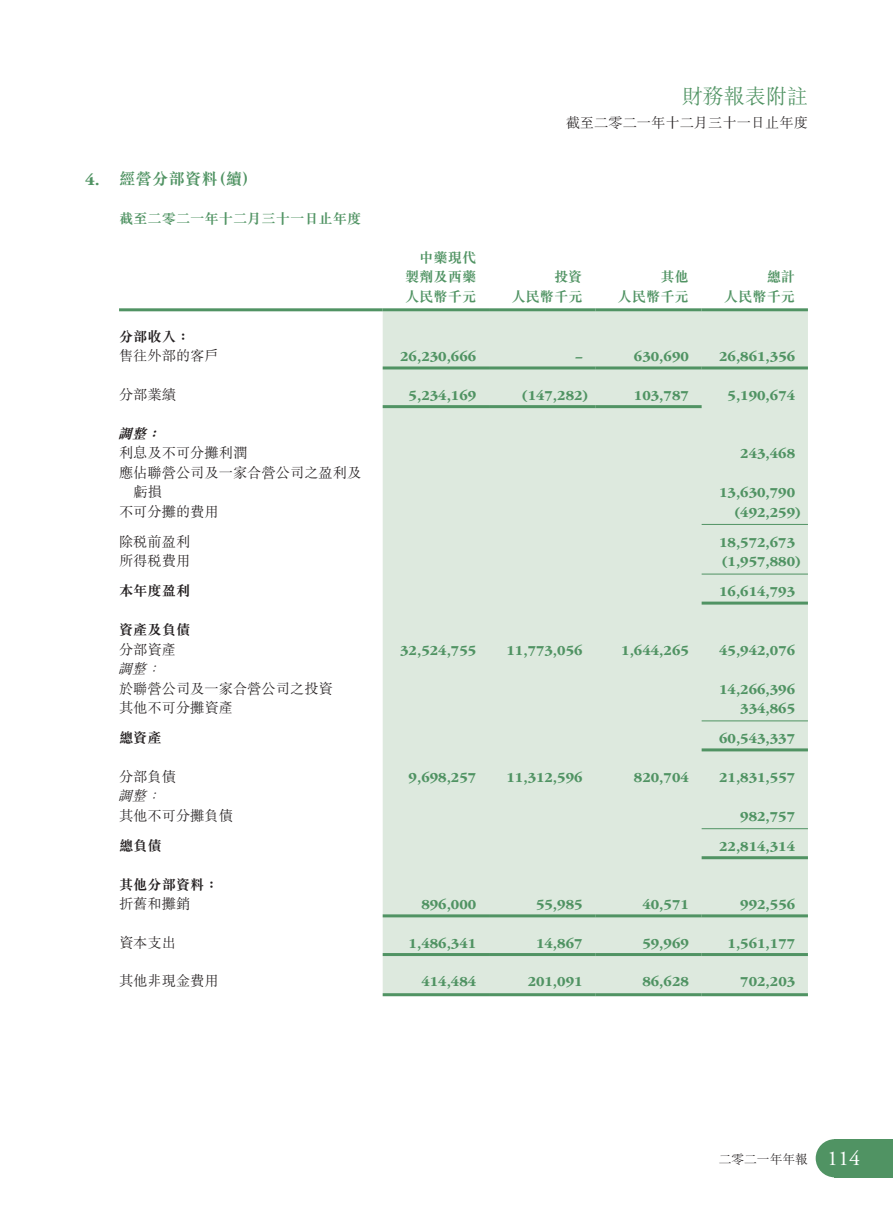
<style>
.page{position:relative;width:893px;height:1212px;background:#fff}
.page>*{position:absolute;margin:0;border:0;box-sizing:border-box;transform-origin:0 0}
.t1{font:300 21px "M Sung HK";color:#509363}
.t2{font:21px "Adobe Garamond Pro";color:#fff;scale:1.05 1}
.t3{font:700 16.5px "M Sung HK";color:#509363}
.t4{font:700 16.5px "ITC Garamond Std";color:#509363}
.t5{font:700 14.25px "ITC Garamond Std";color:#509363}
.t6{font:300 14.25px/19.5px "M Sung HK";color:#231f20}
.t7{font:700 14.25px "M Sung HK";color:#509363}
.t8{font:700 14.25px "M Sung HK";color:#231f20}
.t9{font:italic 300 14.25px "M Sung HK";color:#231f20}
.t10{font:italic 700 14.25px "M Sung HK";color:#231f20}
.t11{font:300 12.75px "M Sung HK";color:#231f20}
</style>
<div class="page">
<div style="left:816px;top:1139px;width:38px;height:38px;background:#509363;border-radius:50%"></div>
<div style="left:835px;top:1139px;width:58px;height:38px;background:#509363"></div>
<div style="left:383px;top:311px;width:425px;height:682px;background:#dde9de"></div>
<hr style="left:119px;top:308px;width:264px;height:3px;background:#509363">
<hr style="left:383px;top:308px;width:106px;height:3px;background:#509363">
<hr style="left:489px;top:308px;width:106px;height:3px;background:#509363">
<hr style="left:595px;top:308px;width:107px;height:3px;background:#509363">
<hr style="left:702px;top:308px;width:106px;height:3px;background:#509363">
<hr style="left:383px;top:366px;width:106px;height:3px;background:#509363">
<hr style="left:489px;top:366px;width:106px;height:3px;background:#509363">
<hr style="left:595px;top:366px;width:107px;height:3px;background:#509363">
<hr style="left:702px;top:366px;width:106px;height:3px;background:#509363">
<hr style="left:383px;top:405px;width:106px;height:3px;background:#509363">
<hr style="left:489px;top:405px;width:106px;height:3px;background:#509363">
<hr style="left:595px;top:405px;width:107px;height:3px;background:#509363">
<hr style="left:702px;top:524px;width:106px;height:1px;background:#509363">
<hr style="left:702px;top:574px;width:106px;height:1px;background:#509363">
<hr style="left:702px;top:602px;width:106px;height:3px;background:#509363">
<hr style="left:702px;top:720px;width:106px;height:1px;background:#509363">
<hr style="left:702px;top:748px;width:106px;height:3px;background:#509363">
<hr style="left:702px;top:828px;width:106px;height:1px;background:#509363">
<hr style="left:702px;top:856px;width:106px;height:3px;background:#509363">
<hr style="left:383px;top:914px;width:106px;height:3px;background:#509363">
<hr style="left:489px;top:914px;width:106px;height:3px;background:#509363">
<hr style="left:595px;top:914px;width:107px;height:3px;background:#509363">
<hr style="left:702px;top:914px;width:106px;height:3px;background:#509363">
<hr style="left:383px;top:953px;width:106px;height:3px;background:#509363">
<hr style="left:489px;top:953px;width:106px;height:3px;background:#509363">
<hr style="left:595px;top:953px;width:107px;height:3px;background:#509363">
<hr style="left:702px;top:953px;width:106px;height:3px;background:#509363">
<hr style="left:383px;top:993px;width:106px;height:3px;background:#509363">
<hr style="left:489px;top:993px;width:106px;height:3px;background:#509363">
<hr style="left:595px;top:993px;width:107px;height:3px;background:#509363">
<hr style="left:702px;top:993px;width:106px;height:3px;background:#509363">
<p class="t4" style="left:85px;top:170px;width:16px">4.</p>
<p class="t3" style="left:119px;top:167px;width:101px">經營分部資料</p>
<p class="t3" style="left:211px;top:167px;width:48px">（續(</p>
<p class="t7" style="left:119px;top:209px;width:244px">截至二零二一年十二月三十一日止年度</p>
<p class="t8" style="left:119px;top:327px;width:73px">分部收入：</p>
<p class="t6" style="left:119px;top:346px;width:101px">售往外部的客戶</p>
<p class="t6" style="left:119px;top:384px;width:58px">分部業績</p>
<p class="t10" style="left:146px;top:423px;width:21px">：</p>
<p class="t10" style="left:118px;top:423px;width:35px">調整</p>
<p class="t6" style="left:119px;top:442px;width:244px">利息及不可分攤利潤<br>應佔聯營公司及一家合營公司之盈利及</p>
<p class="t6" style="left:134px;top:481px;width:30px">虧損</p>
<p class="t6" style="left:119px;top:501px;width:101px">不可分攤的費用</p>
<p class="t6" style="left:119px;top:531px;width:73px">除稅前盈利</p>
<p class="t6" style="left:119px;top:551px;width:73px">所得稅費用</p>
<p class="t8" style="left:119px;top:581px;width:73px">本年度盈利</p>
<p class="t8" style="left:119px;top:620px;width:73px">資產及負債</p>
<p class="t6" style="left:119px;top:639px;width:58px">分部資產</p>
<p class="t9" style="left:146px;top:659px;width:21px">：</p>
<p class="t9" style="left:118px;top:659px;width:35px">調整</p>
<p class="t6" style="left:119px;top:678px;width:215px">於聯營公司及一家合營公司之投資</p>
<p class="t6" style="left:119px;top:697px;width:115px">其他不可分攤資產</p>
<p class="t8" style="left:119px;top:728px;width:44px">總資產</p>
<p class="t6" style="left:119px;top:766px;width:58px">分部負債</p>
<p class="t9" style="left:146px;top:786px;width:21px">：</p>
<p class="t9" style="left:118px;top:786px;width:35px">調整</p>
<p class="t6" style="left:119px;top:805px;width:115px">其他不可分攤負債</p>
<p class="t8" style="left:119px;top:836px;width:44px">總負債</p>
<p class="t8" style="left:119px;top:874px;width:101px">其他分部資料：</p>
<p class="t6" style="left:119px;top:893px;width:73px">折舊和攤銷</p>
<p class="t6" style="left:119px;top:932px;width:58px">資本支出</p>
<p class="t6" style="left:119px;top:971px;width:101px">其他非現金費用</p>
<h1 class="t1" style="left:682px;top:81px;width:127px">財務報表附註</h1>
<p class="t6" style="left:566px;top:112px;width:244px">截至二零二一年十二月三十一日止年度</p>
<p class="t7" style="left:419px;top:248px;width:58px">中藥現代</p>
<p class="t7" style="left:405px;top:267px;width:73px">製劑及西藥</p>
<p class="t7" style="left:554px;top:267px;width:30px">投資</p>
<p class="t7" style="left:660px;top:267px;width:30px">其他</p>
<p class="t7" style="left:767px;top:267px;width:30px">總計</p>
<p class="t7" style="left:405px;top:287px;width:73px">人民幣千元</p>
<p class="t7" style="left:511px;top:287px;width:73px">人民幣千元</p>
<p class="t7" style="left:618px;top:287px;width:73px">人民幣千元</p>
<p class="t7" style="left:724px;top:287px;width:73px">人民幣千元</p>
<p class="t5" style="left:400px;top:349px;width:78px">26,230,666</p>
<p class="t5" style="left:575px;top:349px;width:9px">–</p>
<p class="t5" style="left:634px;top:349px;width:56px">630,690</p>
<p class="t5" style="left:719px;top:349px;width:78px">26,861,356</p>
<p class="t5" style="left:409px;top:387px;width:69px">5,234,169</p>
<p class="t5" style="left:522px;top:387px;width:67px">)147,282(</p>
<p class="t5" style="left:634px;top:387px;width:56px">103,787</p>
<p class="t5" style="left:728px;top:387px;width:69px">5,190,674</p>
<p class="t5" style="left:740px;top:445px;width:56px">243,468</p>
<p class="t5" style="left:719px;top:484px;width:78px">13,630,790</p>
<p class="t5" style="left:735px;top:504px;width:67px">)492,259(</p>
<p class="t5" style="left:719px;top:534px;width:78px">18,572,673</p>
<p class="t5" style="left:722px;top:554px;width:80px">)1,957,880(</p>
<p class="t5" style="left:719px;top:584px;width:78px">16,614,793</p>
<p class="t5" style="left:400px;top:642px;width:78px">32,524,755</p>
<p class="t5" style="left:506px;top:642px;width:78px">11,773,056</p>
<p class="t5" style="left:621px;top:642px;width:69px">1,644,265</p>
<p class="t5" style="left:719px;top:642px;width:78px">45,942,076</p>
<p class="t5" style="left:719px;top:681px;width:78px">14,266,396</p>
<p class="t5" style="left:740px;top:700px;width:56px">334,865</p>
<p class="t5" style="left:719px;top:731px;width:78px">60,543,337</p>
<p class="t5" style="left:409px;top:769px;width:69px">9,698,257</p>
<p class="t5" style="left:506px;top:769px;width:78px">11,312,596</p>
<p class="t5" style="left:634px;top:769px;width:56px">820,704</p>
<p class="t5" style="left:719px;top:769px;width:78px">21,831,557</p>
<p class="t5" style="left:740px;top:808px;width:56px">982,757</p>
<p class="t5" style="left:719px;top:838px;width:78px">22,814,314</p>
<p class="t5" style="left:421px;top:897px;width:56px">896,000</p>
<p class="t5" style="left:536px;top:897px;width:48px">55,985</p>
<p class="t5" style="left:642px;top:897px;width:48px">40,571</p>
<p class="t5" style="left:740px;top:897px;width:56px">992,556</p>
<p class="t5" style="left:409px;top:935px;width:69px">1,486,341</p>
<p class="t5" style="left:536px;top:935px;width:48px">14,867</p>
<p class="t5" style="left:642px;top:935px;width:48px">59,969</p>
<p class="t5" style="left:728px;top:935px;width:69px">1,561,177</p>
<p class="t5" style="left:421px;top:974px;width:56px">414,484</p>
<p class="t5" style="left:528px;top:974px;width:56px">201,091</p>
<p class="t5" style="left:642px;top:974px;width:48px">86,628</p>
<p class="t5" style="left:740px;top:974px;width:56px">702,203</p>
<p class="t11" style="left:719px;top:1150px;width:91px">二零二一年年報</p>
<h1 class="t2" style="left:827px;top:1145px;width:33px">114</h1>
</div>
